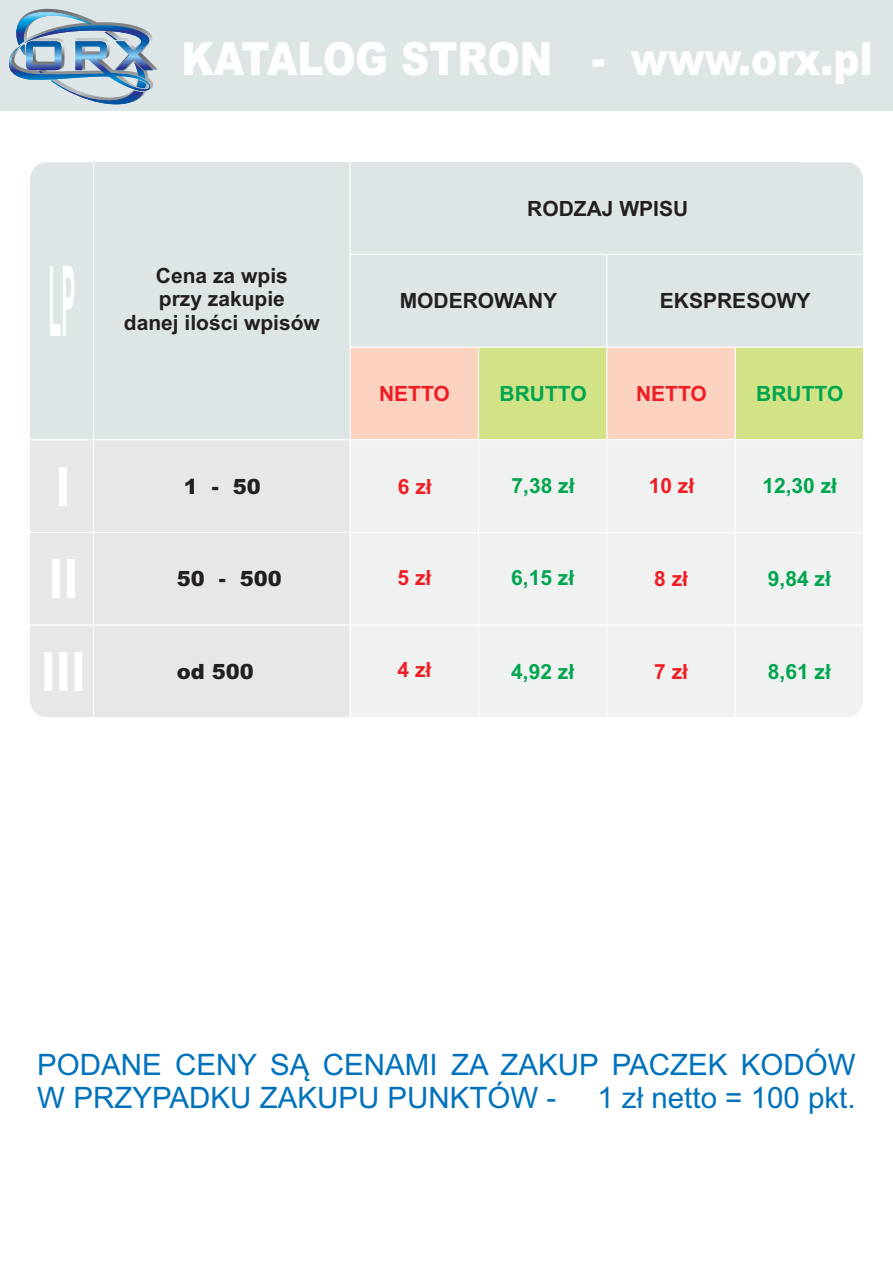
<style>
.page{position:relative;width:893px;height:1263px;background:#fff}
.page>*{position:absolute;margin:0;border:0;box-sizing:border-box;transform-origin:0 0}
.t1{font:700 98.1px "Arial";color:#fff;scale:.21 1}
.t2{font:700 54.3px/92.7px "Arial";color:#fff}
.t3{font:900 45.75px "Arial";color:#fff;scale:.85 1}
.t4{font:29.55px/33px "Arial";color:#0072bc}
.t5{font:700 21px/23.4px "Arial";color:#231f20;text-align:center}
.t6{font:700 21px "Arial";color:#00a54f}
.t7{font:700 21px "Arial";color:#ee1d23}
.t8{font:900 21px "Arial";color:#231f20}
</style>
<div class="page">
<svg style="left:30px;top:162px;width:833px;height:555px"></svg>
<div style="left:0;top:0;width:893px;height:111px;background:#dde5e6"></div>
<svg style="left:8px;top:8px;width:150px;height:97px"></svg>
<h3 class="t3" style="left:181px;top:42px;width:815px">KATALOG STRON - www.orx.pl</h3>
<h1 class="t1" style="left:49px;top:264px;width:129px">LP</h1>
<p class="t5" style="left:124px;top:265px;width:198px">Cena za wpis<br>przy zakupie<br>danej iloœci wpisów</p>
<h2 class="t2" style="left:48px;top:445px;width:32px">I<br>II</h2>
<p class="t8" style="left:184px;top:478px;width:79px">1 - 50</p>
<p class="t8" style="left:177px;top:571px;width:107px">50 - 500</p>
<p class="t8" style="left:177px;top:664px;width:79px">od 500</p>
<p class="t5" style="left:527px;top:198px;width:163px">RODZAJ WPISU</p>
<p class="t5" style="left:400px;top:291px;width:159px">MODEROWANY</p>
<p class="t5" style="left:660px;top:291px;width:152px">EKSPRESOWY</p>
<p class="t7" style="left:379px;top:386px;width:72px">NETTO</p>
<p class="t6" style="left:500px;top:386px;width:89px">BRUTTO</p>
<p class="t7" style="left:636px;top:386px;width:72px">NETTO</p>
<p class="t6" style="left:756px;top:386px;width:89px">BRUTTO</p>
<p class="t7" style="left:398px;top:478px;width:35px">6 z³</p>
<p class="t6" style="left:512px;top:478px;width:65px">7,38 z³</p>
<p class="t7" style="left:649px;top:478px;width:47px">10 z³</p>
<p class="t6" style="left:762px;top:478px;width:76px">12,30 z³</p>
<p class="t6" style="left:511px;top:569px;width:65px">6,15 z³</p>
<p class="t7" style="left:397px;top:569px;width:35px">5 z³</p>
<p class="t7" style="left:654px;top:571px;width:35px">8 z³</p>
<p class="t6" style="left:768px;top:571px;width:65px">9,84 z³</p>
<p class="t7" style="left:397px;top:662px;width:35px">4 z³</p>
<p class="t6" style="left:511px;top:664px;width:65px">4,92 z³</p>
<p class="t7" style="left:654px;top:663px;width:35px">7 z³</p>
<p class="t6" style="left:768px;top:664px;width:65px">8,61 z³</p>
<p class="t4" style="left:37px;top:1051px;width:820px">PODANE CENY S¥ CENAMI ZA ZAKUP PACZEK KODÓW<br>W PRZYPADKU ZAKUPU PUNKTÓW -</p>
<p class="t4" style="left:597px;top:1084px;width:260px">1 z³ netto = 100 pkt.</p>
</div>
